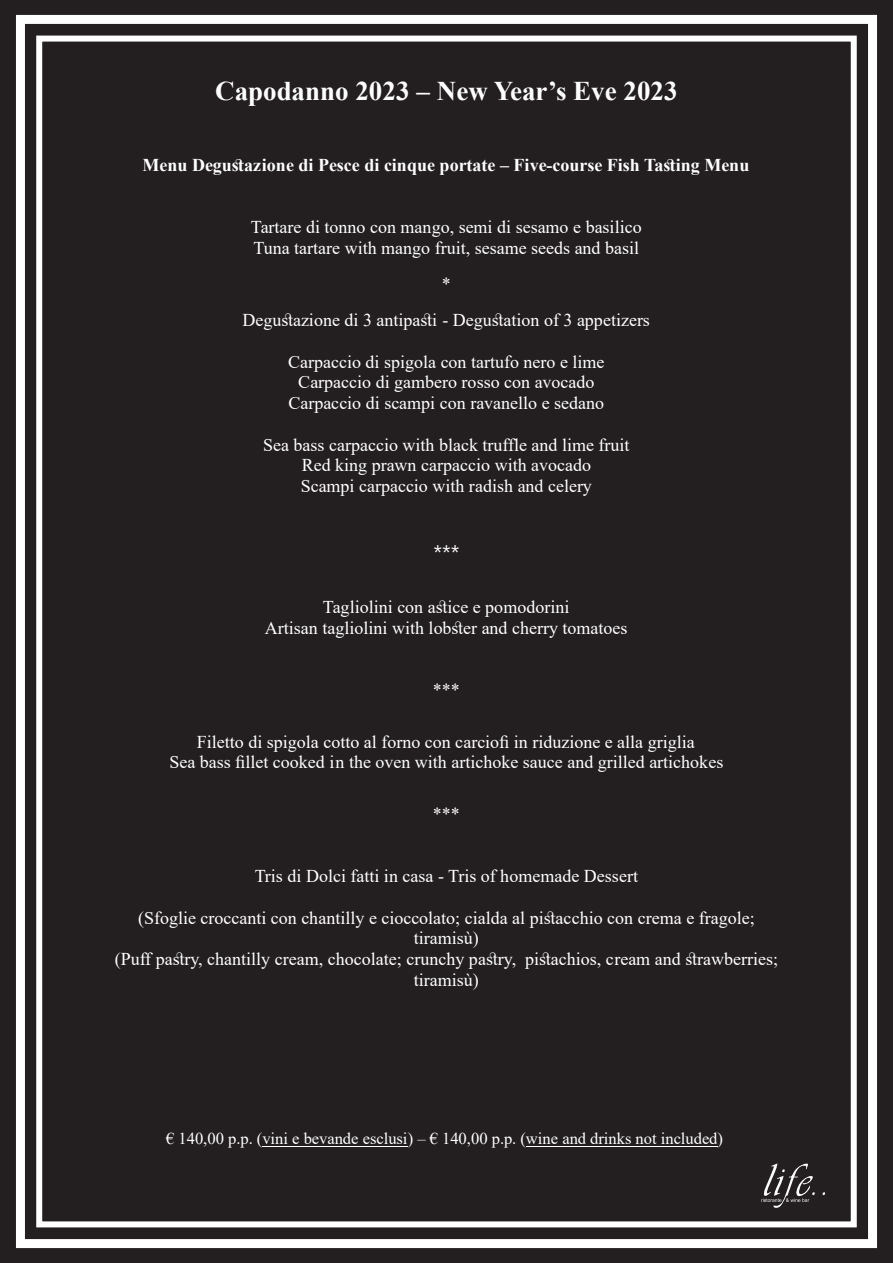
<style>
.page{position:relative;width:893px;height:1263px;background:#231f20}
.page>*{position:absolute;margin:0;border:0;box-sizing:border-box;transform-origin:0 0}
.t1{font:700 27px "Times New Roman";color:#fff}
.t2{font:21px "Nirmala UI";color:#fff}
.t3{font:18px/20.7px "Times New Roman";color:#fff;text-align:center}
.t4{font:700 18px "Times New Roman";color:#fff}
.t5{font:16.5px "Times New Roman";color:#fff}
</style>
<div class="page">
<div style="left:36px;top:36px;width:821px;height:1191px;border:6px solid #fff"></div>
<div style="left:16px;top:15px;width:861px;height:1233px;border:9px solid #fff"></div>
<svg style="left:761px;top:1163px;width:54px;height:45px"></svg>
<hr style="left:263px;top:1146px;width:145px;height:1px;background:#fff">
<hr style="left:526px;top:1146px;width:191px;height:1px;background:#fff">
<h1 class="t1" style="left:215px;top:72px;width:464px">Capodanno 2023 – New Year’s Eve 2023</h1>
<p class="t4" style="left:143px;top:152px;width:608px">Menu Degustazione di Pesce di cinque portate – Five-course Fish Tasting Menu</p>
<p class="t3" style="left:251px;top:216px;width:392px;text-align:left">Tartare di tonno con mango, semi di sesamo e basilico<br>Tuna tartare with mango fruit, sesame seeds and basil</p>
<p class="t3" style="left:242px;top:265px;width:409px;line-height:36.2px">*<br>Degustazione di 3 antipasti - Degustation of 3 appetizers</p>
<p class="t3" style="left:288px;top:351px;width:318px">Carpaccio di spigola con tartufo nero e lime<br>Carpaccio di gambero rosso con avocado<br>Carpaccio di scampi con ravanello e sedano</p>
<p class="t3" style="left:263px;top:434px;width:368px">Sea bass carpaccio with black truffle and lime fruit<br>Red king prawn carpaccio with avocado<br>Scampi carpaccio with radish and celery</p>
<p class="t2" style="left:433px;top:535px;width:28px">***</p>
<p class="t3" style="left:265px;top:596px;width:364px">Tagliolini con astice e pomodorini<br>Artisan tagliolini with lobster and cherry tomatoes</p>
<p class="t3" style="left:433px;top:679px;width:28px">***</p>
<p class="t3" style="left:170px;top:731px;width:555px">Filetto di spigola cotto al forno con carciofi in riduzione e alla griglia<br>Sea bass fillet cooked in the oven with artichoke sauce and grilled artichokes</p>
<p class="t3" style="left:433px;top:803px;width:28px">***</p>
<p class="t3" style="left:255px;top:865px;width:385px">Tris di Dolci fatti in casa - Tris of homemade Dessert</p>
<p class="t3" style="left:115px;top:907px;width:665px">(Sfoglie croccanti con chantilly e cioccolato; cialda al pistacchio con crema e fragole; tiramisù)<br>(Puff pastry, chantilly cream, chocolate; crunchy pastry, pistachios, cream and strawberries; tiramisù)</p>
<p class="t5" style="left:166px;top:1127px;width:558px">€ 140,00 p.p. (vini e bevande esclusi) – € 140,00 p.p. (wine and drinks not included)</p>
</div>
